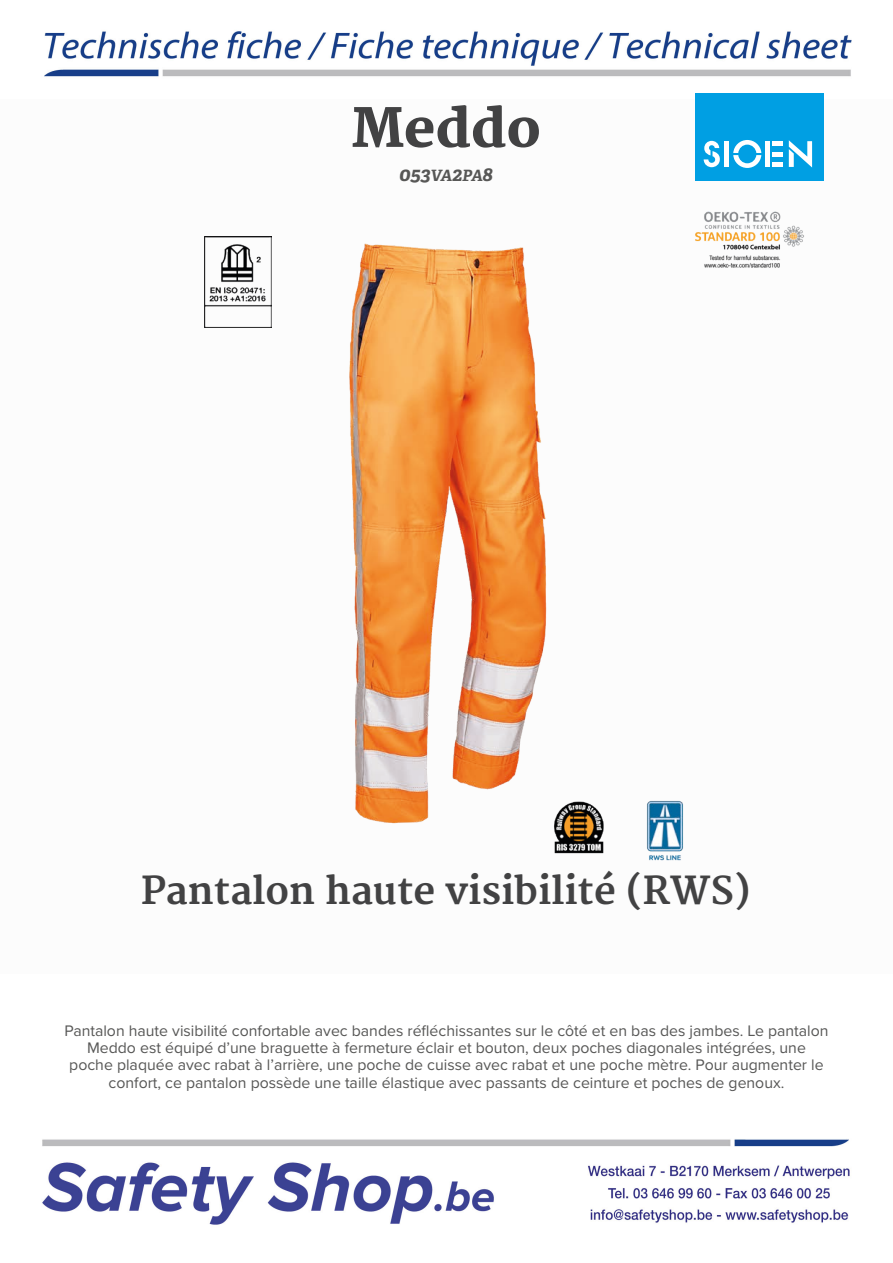
<style>
.page{position:relative;width:893px;height:1263px;background:#fff}
.page>*{position:absolute;margin:0;border:0;box-sizing:border-box;transform-origin:0 0}
.t1{font:800 52.5px "Merriweather";color:#424243}
.t2{font:700 37.5px "Merriweather";color:#424243}
.t3{font:italic 700 19.5px "Adelle PE";color:#575756}
.t4{font:15.9px/17.1px "Proxima Nova";color:#575756;text-align:center}
.s1{font-size:15.6px}
</style>
<div class="page">
<img style="left:42px;top:31px;width:810px;height:1194px">
<div style="left:0;top:99px;width:893px;height:875px;background:#fcfcfc"></div>
<div style="left:695px;top:93px;width:129px;height:88px;background:#009fe3"></div>
<svg style="left:704px;top:141px;width:16px;height:26px"></svg>
<svg style="left:733px;top:140px;width:28px;height:28px"></svg>
<div style="left:724px;top:141px;width:5px;height:26px;background:#fff"></div>
<div style="left:765px;top:141px;width:5px;height:26px;background:#fff"></div>
<div style="left:772px;top:162px;width:11px;height:5px;background:#fff"></div>
<div style="left:772px;top:152px;width:11px;height:5px;background:#fff"></div>
<div style="left:772px;top:141px;width:11px;height:5px;background:#fff"></div>
<svg style="left:789px;top:140px;width:23px;height:27px"></svg>
<img style="left:695px;top:211px;width:109px;height:57px">
<img style="left:205px;top:236px;width:478px;height:625px">
<h1 class="t1" style="left:351px;top:98px;width:191px">Meddo</h1>
<p class="t3" style="left:399px;top:160px;width:95px">053<span class="s1">VA</span>2<span class="s1">PA</span>8</p>
<h2 class="t2" style="left:141px;top:869px;width:611px">Pantalon haute visibilité (RWS)</h2>
<p class="t4" style="left:64px;top:1021px;width:766px">Pantalon haute visibilité confortable avec bandes réfléchissantes sur le côté et en bas des jambes. Le pantalon Meddo est équipé d’une braguette à fermeture éclair et bouton, deux poches diagonales intégrées, une poche plaquée avec rabat à l’arrière, une poche de cuisse avec rabat et une poche mètre. Pour augmenter le confort, ce pantalon possède une taille élastique avec passants de ceinture et poches de genoux.</p>
</div>
